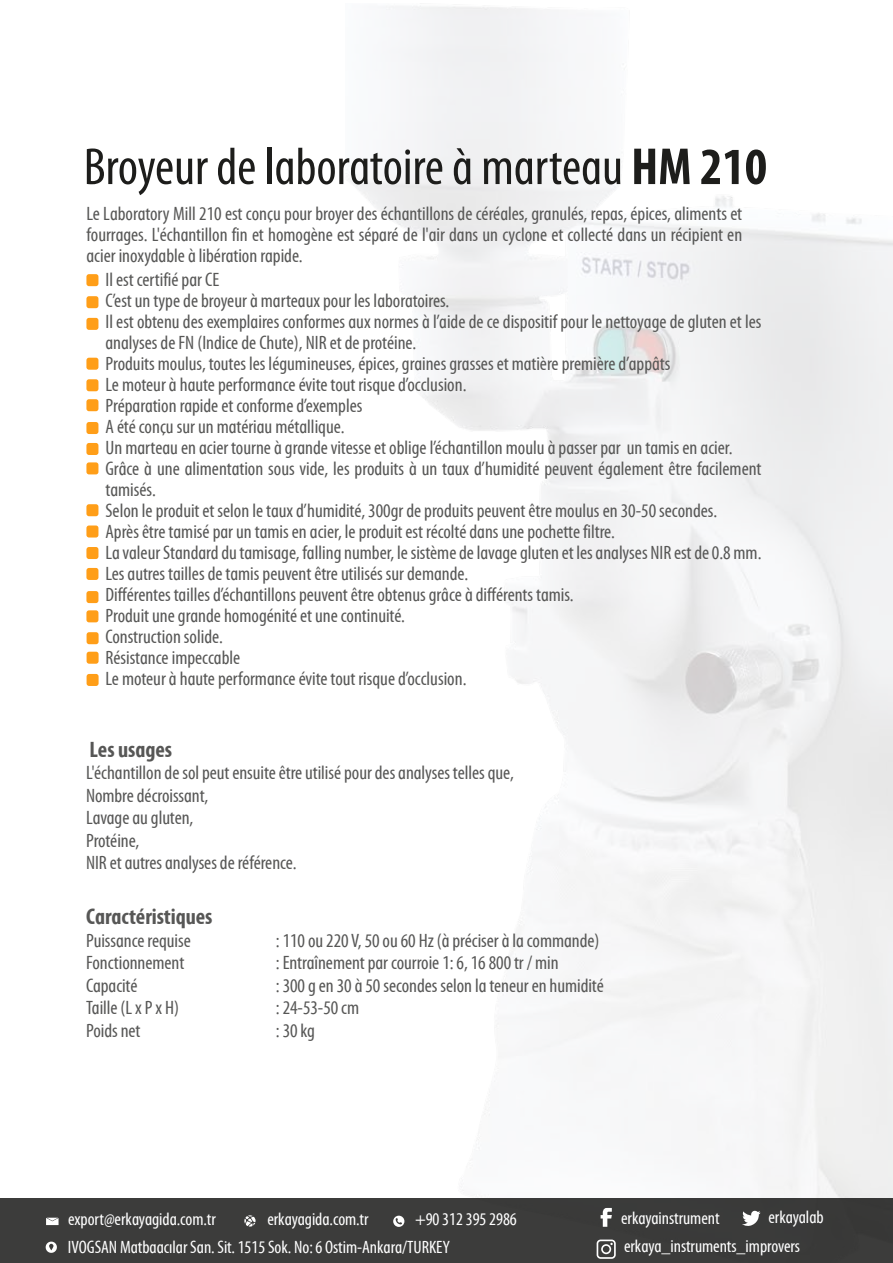
<style>
.page{position:relative;width:893px;height:1263px;background:#fff}
.page>*{position:absolute;margin:0;border:0;box-sizing:border-box;transform-origin:0 0}
.t1{font:condensed 52.5px "CHP";color:#1d1d1b}
.t2{font:700 condensed 22.5px "CHP";letter-spacing:-.005em;color:#575756}
.t3{font:condensed 19.5px/21px "CHP";color:#575756}
.t4{font:condensed 18px "CHP";color:#fff}
.s1{font-weight:700}
</style>
<div class="page">
<svg style="left:86px;top:274px;width:12px;height:12px"></svg>
<svg style="left:86px;top:296px;width:12px;height:12px"></svg>
<svg style="left:86px;top:318px;width:12px;height:12px"></svg>
<svg style="left:86px;top:525px;width:12px;height:12px"></svg>
<svg style="left:86px;top:547px;width:12px;height:12px"></svg>
<svg style="left:86px;top:568px;width:12px;height:12px"></svg>
<svg style="left:86px;top:358px;width:12px;height:12px"></svg>
<svg style="left:86px;top:379px;width:12px;height:12px"></svg>
<svg style="left:86px;top:399px;width:12px;height:12px"></svg>
<svg style="left:86px;top:504px;width:12px;height:12px"></svg>
<svg style="left:86px;top:610px;width:12px;height:12px"></svg>
<svg style="left:87px;top:632px;width:12px;height:12px"></svg>
<svg style="left:87px;top:674px;width:12px;height:12px"></svg>
<svg style="left:87px;top:652px;width:12px;height:12px"></svg>
<svg style="left:86px;top:591px;width:12px;height:12px"></svg>
<svg style="left:86px;top:422px;width:12px;height:12px"></svg>
<svg style="left:86px;top:462px;width:12px;height:12px"></svg>
<svg style="left:86px;top:443px;width:12px;height:12px"></svg>
<div style="left:0;top:1198px;width:893px;height:65px;background:#3c3c3b"></div>
<svg style="left:597px;top:1239px;width:19px;height:20px"></svg>
<svg style="left:601px;top:1208px;width:11px;height:19px"></svg>
<svg style="left:742px;top:1210px;width:19px;height:16px"></svg>
<svg style="left:244px;top:1215px;width:12px;height:11px"></svg>
<svg style="left:46px;top:1218px;width:13px;height:7px"></svg>
<svg style="left:46px;top:1241px;width:11px;height:12px"></svg>
<svg style="left:393px;top:1216px;width:11px;height:11px"></svg>
<h1 class="t1" style="left:84px;top:138px;width:685px">Broyeur de laboratoire à marteau <span class="s1">HM 210</span></h1>
<p class="t3" style="left:86px;top:203px;width:657px;text-align:justify">Le Laboratory Mill 210 est conçu pour broyer des échantillons de céréales, granulés, repas, épices, aliments et fourrages. L'échantillon fin et homogène est séparé de l'air dans un cyclone et collecté dans un récipient en acier inoxydable à libération rapide.</p>
<p class="t3" style="left:105px;top:270px;width:657px">Il est certifié par CE<br>C’est un type de broyeur à marteaux pour les laboratoires.<br>Il est obtenu des exemplaires conformes aux normes à l’aide de ce dispositif pour le nettoyage de gluten et les analyses de FN (Indice de Chute), NIR et de protéine.<br>Produits moulus, toutes les légumineuses, épices, graines grasses et matière première d’appâts<br>Le moteur à haute performance évite tout risque d’occlusion.<br>Préparation rapide et conforme d’exemples<br>A été conçu sur un matériau métallique.<br>Un marteau en acier tourne à grande vitesse et oblige l’échantillon moulu à passer par un tamis en acier.<br>Grâce à une alimentation sous vide, les produits à un taux d’humidité peuvent également être facilement tamisés.<br>Selon le produit et selon le taux d’humidité, 300gr de produits peuvent être moulus en 30-50 secondes.<br>Après être tamisé par un tamis en acier, le produit est récolté dans une pochette filtre.<br>La valeur Standard du tamisage, falling number, le sistème de lavage gluten et les analyses NIR est de 0.8 mm.<br>Les autres tailles de tamis peuvent être utilisés sur demande.<br>Différentes tailles d’échantillons peuvent être obtenus grâce à différents tamis.<br>Produit une grande homogénité et une continuité.<br>Construction solide.<br>Résistance impeccable<br>Le moteur à haute performance évite tout risque d’occlusion.</p>
<p class="t2" style="left:90px;top:737px;width:84px">Les usages</p>
<p class="t3" style="left:86px;top:762px;width:429px;line-height:22.5px">L'échantillon de sol peut ensuite être utilisé pour des analyses telles que,<br>Nombre décroissant,<br>Lavage au gluten,<br>Protéine,<br>NIR et autres analyses de référence.</p>
<p class="t2" style="left:86px;top:904px;width:128px">Caractéristiques</p>
<p class="t3" style="left:86px;top:930px;width:106px">Puissance requise</p>
<p class="t3" style="left:276px;top:930px;width:325px">: 110 ou 220 V, 50 ou 60 Hz (à préciser à la commande)</p>
<p class="t3" style="left:86px;top:952px;width:100px">Fonctionnement</p>
<p class="t3" style="left:276px;top:952px;width:284px">: Entraînement par courroie 1: 6, 16 800 tr / min</p>
<p class="t3" style="left:86px;top:975px;width:53px">Capacité</p>
<p class="t3" style="left:276px;top:975px;width:329px">: 300 g en 30 à 50 secondes selon la teneur en humidité</p>
<p class="t3" style="left:86px;top:997px;width:95px">Taille (L x P x H)</p>
<p class="t3" style="left:276px;top:997px;width:85px">: 24-53-50 cm</p>
<p class="t3" style="left:86px;top:1020px;width:56px">Poids net</p>
<p class="t3" style="left:276px;top:1020px;width:41px">: 30 kg</p>
<p class="t4" style="left:68px;top:1209px;width:149px">export@erkayagida.com.tr</p>
<p class="t4" style="left:267px;top:1209px;width:103px">erkayagida.com.tr</p>
<p class="t4" style="left:621px;top:1208px;width:100px">erkayainstrument</p>
<p class="t4" style="left:768px;top:1207px;width:57px">erkayalab</p>
<p class="t4" style="left:68px;top:1237px;width:383px">IVOGSAN Matbaacılar San. Sit. 1515 Sok. No: 6 Ostim-Ankara/TURKEY</p>
<p class="t4" style="left:415px;top:1209px;width:103px">+90 312 395 2986</p>
<p class="t4" style="left:624px;top:1236px;width:178px">erkaya_instruments_improvers</p>
</div>
